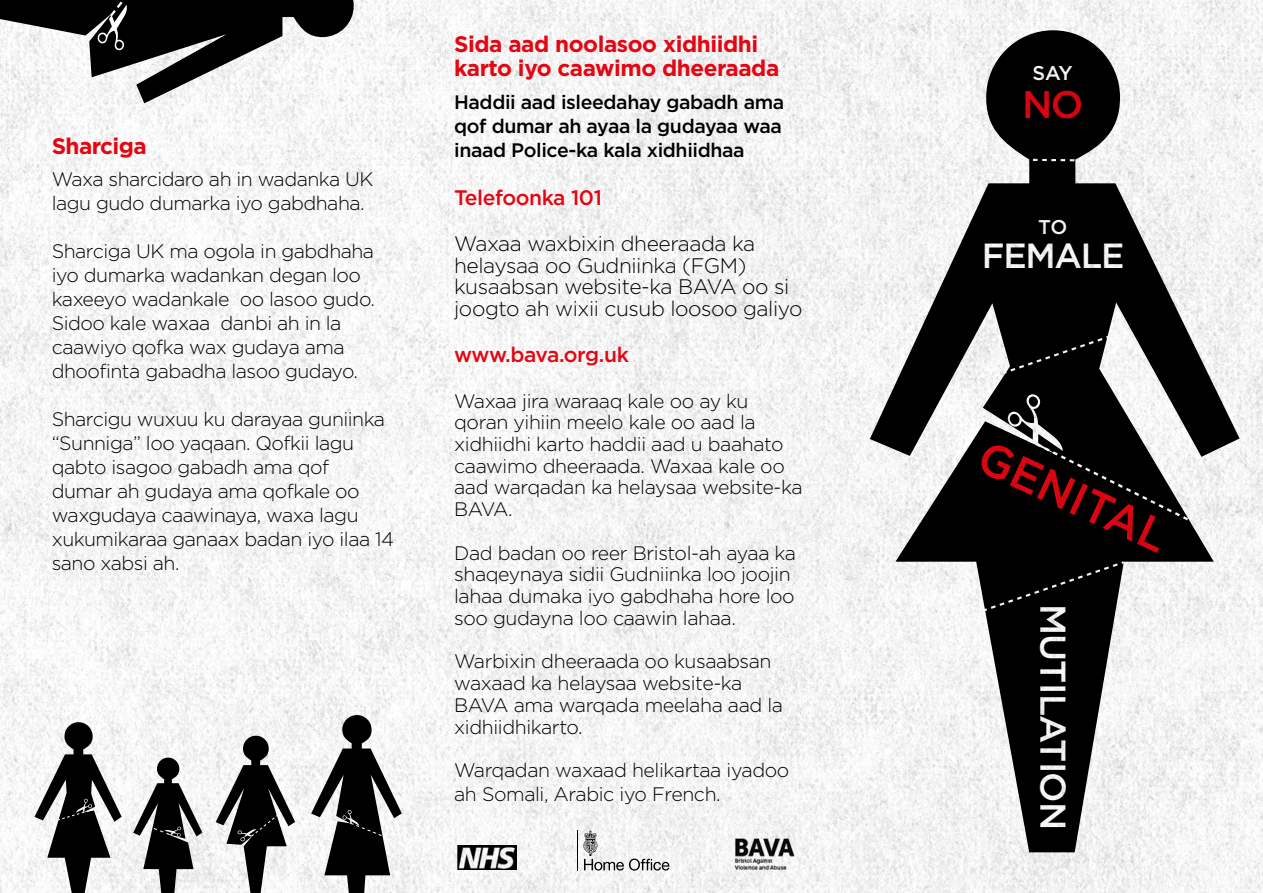
<style>
.page{position:relative;width:1263px;height:893px;background:#fff}
.page>*{position:absolute;margin:0;border:0;box-sizing:border-box;transform-origin:0 0}
.t1{font:500 46.2px "Gotham HTF";color:#e30613}
.t2{font:500 38.4px "Gotham HTF";color:#e30613}
.t3{font:500 35.85px "Gotham HTF";letter-spacing:-.02em;color:#fff}
.t4{font:500 34.95px "Gotham HTF";letter-spacing:-.035em;color:#fff}
.t5{font:700 22.5px/24px "Gotham HTF";letter-spacing:-.02em;color:#e30613}
.t6{font:300 21px/21.8px "Gotham HTF";letter-spacing:-.02em;color:#000}
.t7{font:500 21px "Gotham HTF";letter-spacing:-.02em;color:#e30613}
.t8{font:500 19.95px "Gotham HTF";color:#fff}
.t9{font:300 19.5px/24px "Gotham HTF";letter-spacing:-.025em;color:#000}
.t10{font:500 19.5px/24px "Gotham HTF";letter-spacing:-.02em;color:#000}
</style>
<div class="page">
<img style="left:0;top:0;width:1263px;height:893px">
<svg style="left:870px;top:30px;width:369px;height:822px;fill:#f1f1f1"></svg>
<svg style="left:958px;top:157px;width:247px;height:462px"></svg>
<img style="left:458px;top:846px;width:58px;height:24px">
<img style="left:732px;top:834px;width:66px;height:36px">
<svg style="left:583px;top:830px;width:86px;height:41px"></svg>
<svg style="left:0;top:0;width:354px;height:103px"></svg>
<svg style="left:35px;top:722px;width:87px;height:171px"></svg>
<svg style="left:133px;top:758px;width:69px;height:135px"></svg>
<svg style="left:311px;top:715px;width:91px;height:178px"></svg>
<svg style="left:216px;top:736px;width:79px;height:157px"></svg>
<p class="t5" style="left:52px;top:133px;width:97px">Sharciga</p>
<p class="t9" style="left:52px;top:167px;width:323px">Waxa sharcidaro ah in wadanka UK lagu gudo dumarka iyo gabdhaha.</p>
<p class="t9" style="left:52px;top:239px;width:325px">Sharciga UK ma ogola in gabdhaha iyo dumarka wadankan degan loo kaxeeyo wadankale oo lasoo gudo.<br>Sidoo kale waxaa danbi ah in la caawiyo qofka wax gudaya ama dhoofinta gabadha lasoo gudayo.</p>
<p class="t9" style="left:52px;top:407px;width:344px">Sharcigu wuxuu ku darayaa guniinka “Sunniga” loo yaqaan. Qofkii lagu qabto isagoo gabadh ama qof dumar ah gudaya ama qofkale oo waxgudaya caawinaya, waxa lagu xukumikaraa ganaax badan iyo ilaa 14 sano xabsi ah.</p>
<p class="t5" style="left:454px;top:32px;width:327px">Sida aad noolasoo xidhiidhi karto iyo caawimo dheeraada</p>
<p class="t10" style="left:454px;top:90px;width:332px">Haddii aad isleedahay gabadh ama qof dumar ah ayaa la gudayaa waa inaad Police-ka kala xidhiidhaa</p>
<p class="t7" style="left:454px;top:186px;width:149px">Telefoonka 101</p>
<p class="t6" style="left:454px;top:232px;width:350px">Waxaa waxbixin dheeraada ka helaysaa oo Gudniinka (FGM) kusaabsan website-ka BAVA oo si joogto ah wixii cusub loosoo galiyo</p>
<p class="t7" style="left:454px;top:342px;width:176px">www.bava.org.uk</p>
<p class="t9" style="left:454px;top:389px;width:350px;line-height:21.8px">Waxaa jira waraaq kale oo ay ku qoran yihiin meelo kale oo aad la xidhiidhi karto haddii aad u baahato caawimo dheeraada. Waxaa kale oo aad warqadan ka helaysaa website-ka<br>BAVA.</p>
<p class="t9" style="left:454px;top:542px;width:343px;line-height:21.8px">Dad badan oo reer Bristol-ah ayaa ka shaqeynaya sidii Gudniinka loo joojin lahaa dumaka iyo gabdhaha hore loo soo gudayna loo caawin lahaa.</p>
<p class="t9" style="left:454px;top:650px;width:330px;line-height:21.8px">Warbixin dheeraada oo kusaabsan waxaad ka helaysaa website-ka<br>BAVA ama warqada meelaha aad la xidhiidhikarto.</p>
<p class="t9" style="left:454px;top:758px;width:337px">Warqadan waxaad helikartaa iyadoo ah Somali, Arabic iyo French.</p>
<p class="t8" style="left:1032px;top:62px;width:42px">SAY</p>
<h2 class="t2" style="left:1022px;top:83px;width:63px">NO</h2>
<p class="t8" style="left:1038px;top:215px;width:31px">TO</p>
<h3 class="t4" style="left:982px;top:236px;width:144px">FEMALE</h3>
<h1 class="t1" style="left:992px;top:430px;width:204px;rotate:25deg">GENITAL</h1>
<h3 class="t3" style="left:1073px;top:604px;width:228px;rotate:90deg">MUTILATION</h3>
</div>
